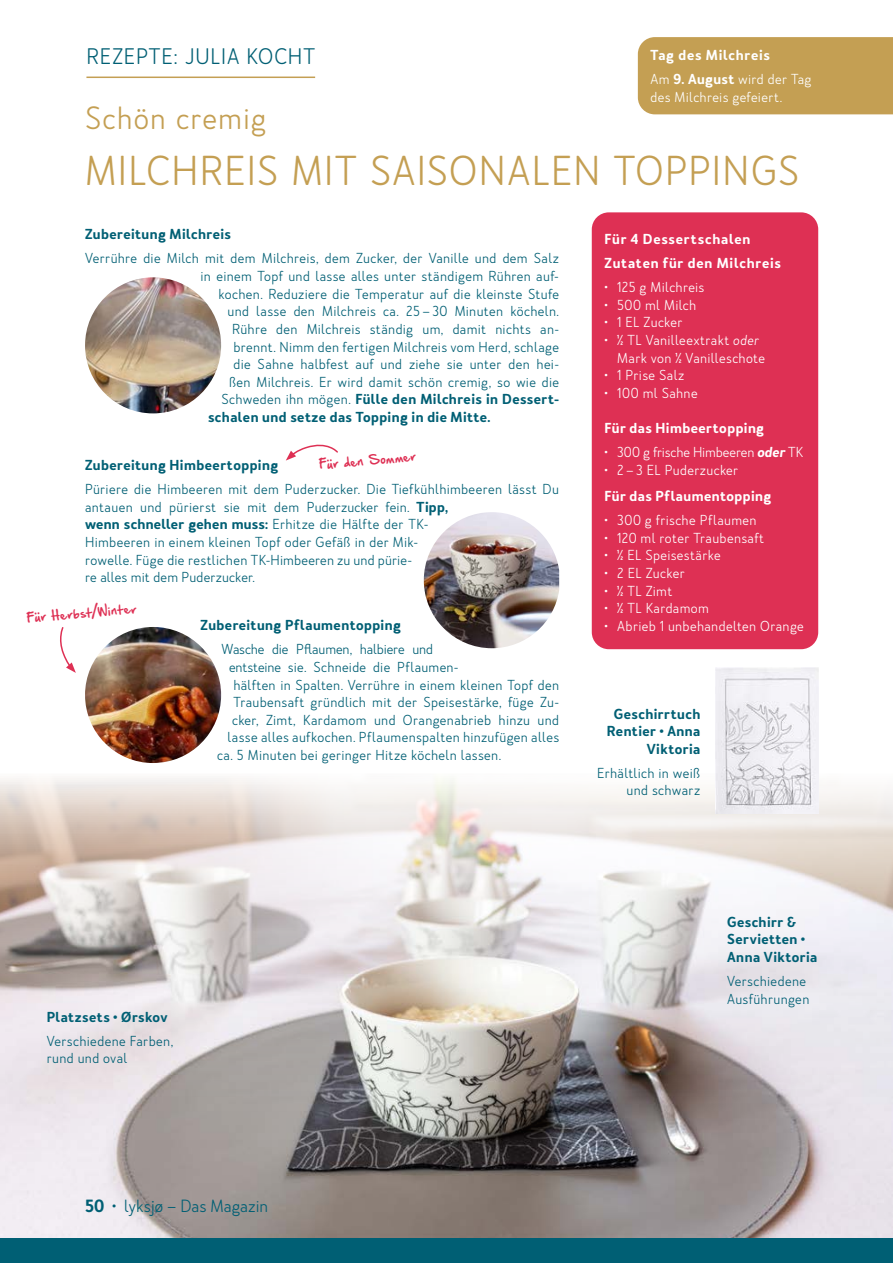
<style>
.page{position:relative;width:893px;height:1263px;background:#fff}
.page>*{position:absolute;margin:0;border:0;box-sizing:border-box;transform-origin:0 0}
.t1{font:300 39px "Merlo Neue";letter-spacing:.035em;color:#c49f53}
.t2{font:300 30px "Merlo Neue";letter-spacing:.035em;color:#c49f53}
.t3{font:300 21px "Merlo Neue";letter-spacing:.04em;color:#005f74}
.t4{font:300 16.5px "Merlo Neue";color:#005f74}
.t5{font:15.75px "Hand Of Sean Pro";color:#de3054}
.t6{font:300 13.5px/17.7px "Merlo Neue";letter-spacing:.025em;color:#005f74}
.t7{font:300 13.5px/17.7px "Merlo Neue";letter-spacing:.025em;color:#fff}
.t8{font:600 13.5px/17.7px "Merlo Neue";letter-spacing:.035em;color:#005f74;text-align:right}
.t9{font:600 13.5px/24px "Merlo Neue";letter-spacing:.05em;color:#fff}
.t10{font:300 13.5px "Merlo Neue";letter-spacing:-.01em;color:#005f74}
.t11{font:300 13.5px "Merlo Neue";letter-spacing:-.005em;color:#fff}
.s1{font-weight:300}
.s2{font-weight:600}
.s3{font-style:italic}
.s4{font-weight:600;font-style:italic}
</style>
<div class="page">
<div style="left:0;top:1237px;width:893px;height:26px;background:#005f74"></div>
<img style="left:0;top:774px;width:893px;height:463px">
<img style="left:85px;top:277px;width:136px;height:136px;border-radius:68px">
<img style="left:424px;top:512px;width:135px;height:136px">
<img style="left:85px;top:627px;width:136px;height:136px;border-radius:68px">
<img style="left:716px;top:667px;width:103px;height:146px">
<hr style="left:86px;top:77px;width:229px;height:1px;background:#c49f53">
<div style="left:592px;top:212px;width:226px;height:437px;background:#de3054;border-radius:17px"></div>
<svg style="left:286px;top:444px;width:52px;height:17px"></svg>
<svg style="left:60px;top:627px;width:16px;height:46px"></svg>
<div style="left:638px;top:37px;width:255px;height:77px;background:#c49f53"></div>
<h3 class="t3" style="left:86px;top:43px;width:230px">REZEPTE: JULIA KOCHT</h3>
<p class="t9" style="left:651px;top:43px;width:162px">Tag des Milchreis<br><span class="s1">Am</span> 9. August <span class="s1">wird der Tag</span></p>
<p class="t7" style="left:651px;top:88px;width:133px">des Milchreis gefeiert.</p>
<h2 class="t2" style="left:85px;top:100px;width:183px">Schön cremig</h2>
<h1 class="t1" style="left:85px;top:147px;width:716px">MILCHREIS MIT SAISONALEN TOPPINGS</h1>
<p class="t8" style="left:85px;top:226px;width:147px">Zubereitung Milchreis</p>
<p class="t6" style="left:85px;top:250px;width:476px">Verrühre die Milch mit dem Milchreis, dem Zucker, der Vanille und dem Salz</p>
<p class="t6" style="left:201px;top:267px;width:360px">in einem Topf und lasse alles unter ständigem Rühren auf-</p>
<p class="t6" style="left:219px;top:285px;width:342px">kochen. Reduziere die Temperatur auf die kleinste Stufe</p>
<p class="t6" style="left:228px;top:303px;width:333px">und lasse den Milchreis ca. 25 – 30 Minuten köcheln.</p>
<p class="t6" style="left:232px;top:320px;width:328px">Rühre den Milchreis ständig um, damit nichts an-</p>
<p class="t6" style="left:234px;top:338px;width:327px">brennt. Nimm den fertigen Milchreis vom Herd, schlage</p>
<p class="t6" style="left:234px;top:356px;width:327px">die Sahne halbfest auf und ziehe sie unter den hei-</p>
<p class="t6" style="left:229px;top:373px;width:331px">ßen Milchreis. Er wird damit schön cremig, so wie die</p>
<p class="t8" style="left:222px;top:391px;width:339px"><span class="s1">Schweden ihn mögen.</span> Fülle den Milchreis in Dessert-</p>
<p class="t8" style="left:208px;top:409px;width:284px">schalen und setze das Topping in die Mitte.</p>
<p class="t8" style="left:85px;top:457px;width:195px">Zubereitung Himbeertopping</p>
<p class="t6" style="left:85px;top:481px;width:475px">Püriere die Himbeeren mit dem Puderzucker. Die Tiefkühlhimbeeren lässt Du antauen und pürierst sie mit dem Puderzucker fein. <span class="s2">Tipp,<br>wenn schneller gehen muss:</span> Erhitze die Hälfte der TK--<br>Himbeeren in einem kleinen Topf oder Gefäß in der Mik-<br>rowelle. Füge die restlichen TK-Himbeeren zu und pürie-<br>re alles mit dem Puderzucker.</p>
<p class="t8" style="left:201px;top:617px;width:202px">Zubereitung Pflaumentopping</p>
<p class="t10" style="left:222px;top:641px;width:213px">Wasche die Pflaumen, halbiere und</p>
<p class="t6" style="left:229px;top:658px;width:231px">entsteine sie. Schneide die Pflaumen-</p>
<p class="t6" style="left:234px;top:676px;width:327px">hälften in Spalten. Verrühre in einem kleinen Topf den</p>
<p class="t6" style="left:234px;top:694px;width:327px">Traubensaft gründlich mit der Speisestärke, füge Zu-</p>
<p class="t6" style="left:232px;top:711px;width:328px">cker, Zimt, Kardamom und Orangenabrieb hinzu und</p>
<p class="t6" style="left:228px;top:729px;width:333px">lasse alles aufkochen. Pflaumenspalten hinzufügen alles</p>
<p class="t6" style="left:217px;top:746px;width:286px">ca. 5 Minuten bei geringer Hitze köcheln lassen.</p>
<p class="t5" style="left:318px;top:454px;width:98px;rotate:-5deg">Für den Sommer</p>
<p class="t5" style="left:26px;top:607px;width:111px;rotate:-5deg">Für Herbst/Winter</p>
<p class="t9" style="left:604px;top:228px;width:178px">Für 4 Dessertschalen<br>Zutaten für den Milchreis</p>
<p class="t7" style="left:604px;top:279px;width:101px">• 125 g Milchreis</p>
<p class="t7" style="left:604px;top:296px;width:93px">• 500 ml Milch</p>
<p class="t7" style="left:604px;top:314px;width:80px">• 1 EL Zucker</p>
<p class="t7" style="left:617px;top:332px;width:149px;text-indent:-13px">• ½ TL Vanilleextrakt <span class="s3">oder<br></span>Mark von ½ Vanilleschote</p>
<p class="t7" style="left:604px;top:367px;width:81px">• 1 Prise Salz</p>
<p class="t7" style="left:604px;top:384px;width:95px">• 100 ml Sahne</p>
<p class="t9" style="left:604px;top:417px;width:161px">Für das Himbeertopping</p>
<p class="t11" style="left:604px;top:444px;width:200px">• 300 g frische Himbeeren <span class="s4">oder</span> TK</p>
<p class="t7" style="left:604px;top:461px;width:135px">• 2 – 3 EL Puderzucker</p>
<p class="t9" style="left:604px;top:484px;width:168px">Für das Pflaumentopping</p>
<p class="t7" style="left:604px;top:511px;width:154px">• 300 g frische Pflaumen</p>
<p class="t7" style="left:604px;top:529px;width:161px">• 120 ml roter Traubensaft</p>
<p class="t7" style="left:604px;top:547px;width:118px">• ½ EL Speisestärke</p>
<p class="t7" style="left:604px;top:564px;width:82px">• 2 EL Zucker</p>
<p class="t7" style="left:604px;top:582px;width:69px">• ½ TL Zimt</p>
<p class="t7" style="left:604px;top:600px;width:106px">• ½ TL Kardamom</p>
<p class="t7" style="left:604px;top:617px;width:201px">• Abrieb 1 unbehandelten Orange</p>
<p class="t8" style="left:607px;top:705px;width:95px">Geschirrtuch<br>Rentier • Anna<br>Viktoria</p>
<p class="t6" style="left:597px;top:764px;width:105px;text-align:right">Erhältlich in weiß und schwarz</p>
<p class="t8" style="left:47px;top:1008px;width:122px">Platzsets • Ørskov</p>
<p class="t6" style="left:47px;top:1032px;width:128px">Verschiedene Farben, rund und oval</p>
<p class="t8" style="left:727px;top:913px;width:92px;text-align:left">Geschirr &amp;<br>Servietten •<br>Anna Viktoria</p>
<p class="t6" style="left:727px;top:972px;width:84px">Verschiedene<br>Ausführungen</p>
<p class="t4" style="left:85px;top:1196px;width:185px"><span class="s2">50</span> • lyksjø – Das Magazin</p>
</div>
